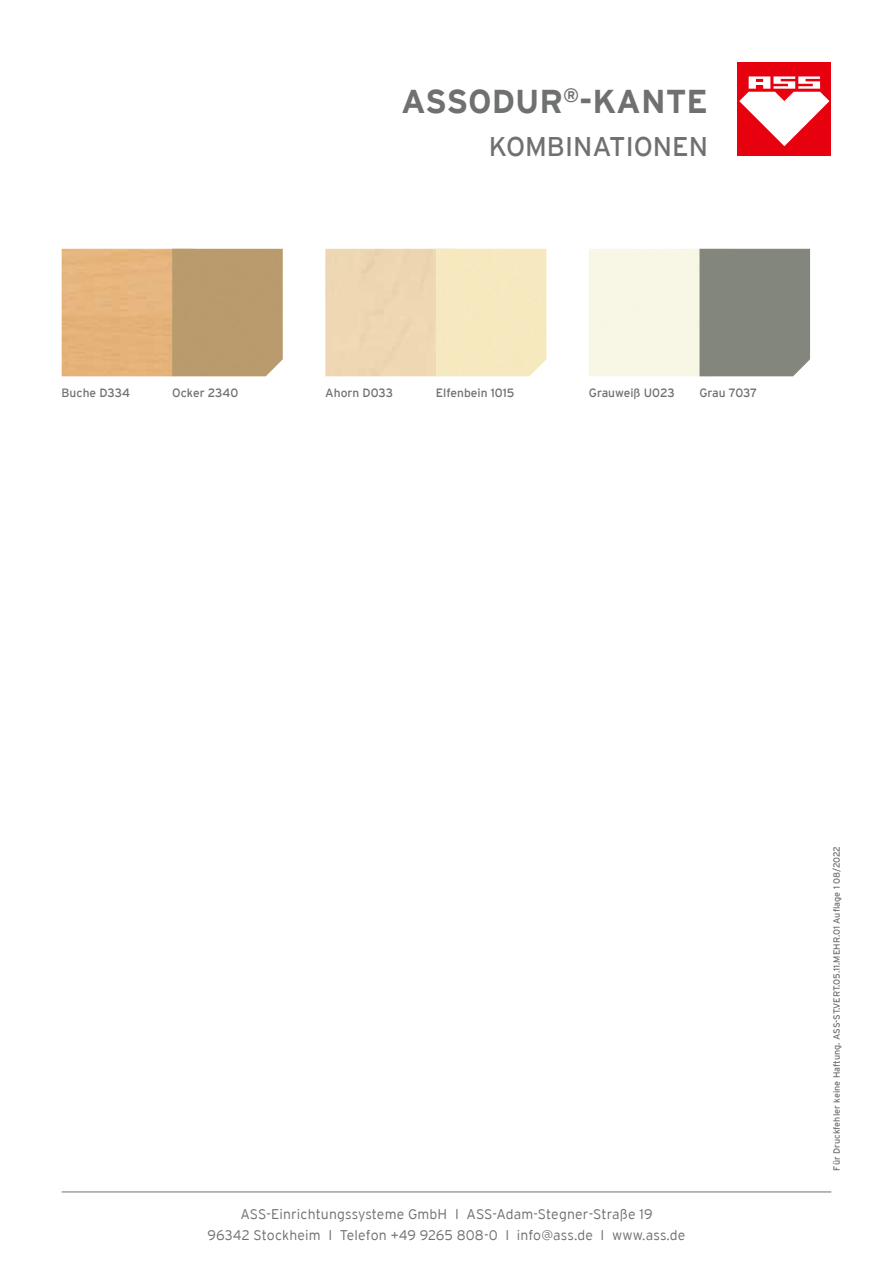
<style>
.page{position:relative;width:893px;height:1263px;background:#fff}
.page>*{position:absolute;margin:0;border:0;box-sizing:border-box;transform-origin:0 0}
.t1{font:700 33px "Interstate";color:#6f7070}
.t2{font:27px "Interstate";color:#6f7070}
.t3{font:300 14.1px/21px "Interstate";letter-spacing:.01em;color:#6f7070;text-align:center}
.t4{font:12px "Interstate";color:#6f7070}
.t5{font:12px "Interstate";letter-spacing:-.02em;color:#6f7070}
.t6{font:9px "Interstate";color:#6f7070}
</style>
<div class="page">
<div style="left:172px;top:249px;width:111px;height:127px;background:#b99b6d"></div>
<div style="left:325px;top:249px;width:111px;height:127px;background:#efd7b3"></div>
<div style="left:699px;top:249px;width:111px;height:127px;background:#83867c"></div>
<div style="left:737px;top:62px;width:94px;height:94px;background:#e7000e"></div>
<svg style="left:739px;top:76px;width:90px;height:70px"></svg>
<hr style="left:62px;top:1191px;width:769px;height:1px;background:#6f7070">
<h1 class="t1" style="left:401px;top:83px;width:308px">ASSODUR<sup>®</sup>-KANTE</h1>
<h2 class="t2" style="left:489px;top:131px;width:221px">KOMBINATIONEN</h2>
<p class="t4" style="left:62px;top:386px;width:70px">Buche D334</p>
<p class="t4" style="left:172px;top:386px;width:68px">Ocker 2340</p>
<p class="t4" style="left:325px;top:386px;width:69px">Ahorn D033</p>
<p class="t4" style="left:436px;top:386px;width:80px">Elfenbein 1015</p>
<p class="t4" style="left:589px;top:386px;width:87px">Grauweiß U023</p>
<p class="t5" style="left:699px;top:386px;width:59px">Grau 7037</p>
<p class="t3" style="left:208px;top:1203px;width:479px">ASS-Einrichtungssysteme GmbH I ASS-Adam-Stegner-Straße 19<br>96342 Stockheim I Telefon +49 9265 808-0 I info@ass.de I www.ass.de</p>
<p class="t6" style="left:831px;top:1170px;width:326px;rotate:-90deg">Für Druckfehler keine Haftung. ASS-ST.VERT.05.11.MEHR.01 Auflage 1 08/2022</p>
</div>
